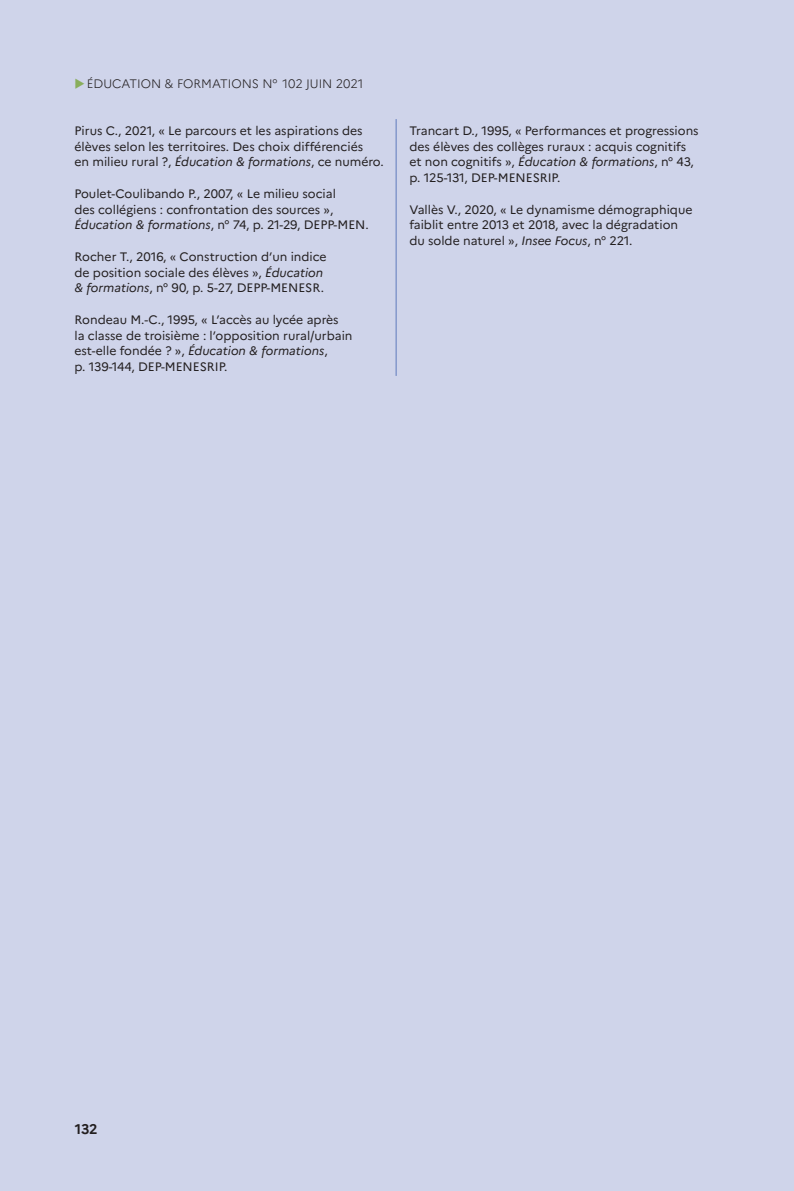
<style>
.page{position:relative;width:794px;height:1191px;background:#cfd4ea}
.page>*{position:absolute;margin:0;border:0;box-sizing:border-box;transform-origin:0 0}
.t1{font:700 14px "Marianne";color:#231f20}
.t2{font:12.25px/15.8px "Marianne";color:#231f20}
.t3{font:300 12.25px "Marianne";color:#231f20}
.s1{color:#89ae5c}
.s2{font-style:italic}
</style>
<div class="page">
<hr style="left:396px;top:119px;width:1px;height:257px;background:#5f7abc">
<p class="t3" style="left:74px;top:76px;width:290px"><span class="s1">◆</span>ÉDUCATION &amp; FORMATIONS N° 102 JUIN 2021</p>
<p class="t2" style="left:74px;top:123px;width:311px">Pirus C., 2021, « Le parcours et les aspirations des élèves selon les territoires. Des choix différenciés<br>en milieu rural ?, <span class="s2">Éducation &amp; formations</span>, ce numéro.</p>
<p class="t2" style="left:74px;top:186px;width:296px">Poulet-Coulibando P., 2007, « Le milieu social<br>des collégiens : confrontation des sources »,<br><span class="s2">Éducation &amp; formations</span>, n° 74, p. 21-29, DEPP-MEN.</p>
<p class="t2" style="left:74px;top:249px;width:254px">Rocher T., 2016, « Construction d’un indice de position sociale des élèves », <span class="s2">Éducation &amp; formations</span>, n° 90, p. 5-27, DEPP-MENESR.</p>
<p class="t2" style="left:74px;top:312px;width:279px">Rondeau M.-C., 1995, « L’accès au lycée après<br>la classe de troisième : l’opposition rural/urbain est-elle fondée ? », <span class="s2">Éducation &amp; formations</span>,<br>p. 139-144, DEP-MENESRIP.</p>
<p class="t2" style="left:409px;top:123px;width:291px">Trancart D., 1995, « Performances et progressions des élèves des collèges ruraux : acquis cognitifs et non cognitifs », <span class="s2">Éducation &amp; formations</span>, n° 43, p. 125-131, DEP-MENESRIP.</p>
<p class="t2" style="left:409px;top:201px;width:285px">Vallès V., 2020, « Le dynamisme démographique faiblit entre 2013 et 2018, avec la dégradation du solde naturel », <span class="s2">Insee Focus</span>, n° 221.</p>
<p class="t1" style="left:75px;top:1120px;width:24px">132</p>
</div>
